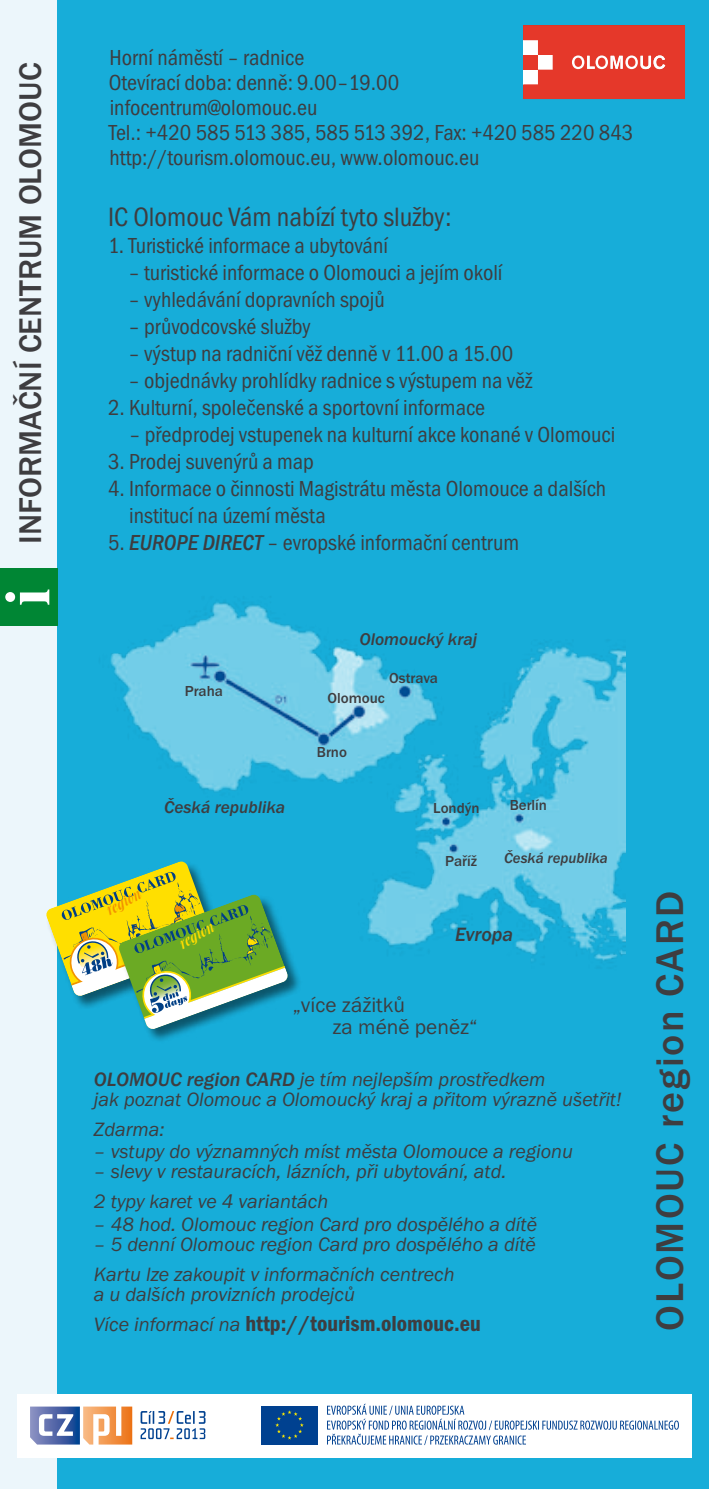
<style>
.page{position:relative;width:709px;height:1489px;background:#fff}
.page>*{position:absolute;margin:0;border:0;box-sizing:border-box;transform-origin:0 0}
.t1{font:500 40px "Franklin Got Itc TOT";letter-spacing:.05em;color:#3e3d40}
.t2{font:500 32.5px "Franklin Got Itc TOT";color:#3e3d40}
.t3{font:27.5px "Franklin Got Itc TOT Boo Con";color:#3e3d40}
.t4{font:22.5px/25px "Franklin Got Itc TOT Boo Con";color:#3e3d40}
.t5{font:22.5px "Franklin Got Itc TOT Dem Con";color:#3e3d40}
.t6{font:21.5px/21.5px "Franklin Got Itc TOT Boo";color:#3e3d40}
.t7{font:20px/30px "Franklin Got Itc TOT Boo Ita";color:#3e3d40}
.t8{font:20px "Franklin Got Itc TOT Med Ita";color:#3e3d40}
.t9{font:17.5px "Franklin Got Itc TOT Med Ita";color:#3e3d40}
.t10{font:500 15px "Franklin Got Itc TOT";color:#3e3d40}
.t11{font:15px "Franklin Got Itc TOT Med Ita";color:#3e3d40}
.t12{font:12.5px "Brochure";color:#f29200}
.t13{font:12.5px "Brochure";color:#fd0}
.s1{font-family:"Franklin Got Itc TOT Med Con Ita"}
.s2{font-family:"Franklin Got Itc TOT Med Ita"}
.s3{font-family:"Franklin Got Itc TOT Boo Ita";font-size:20px}
</style>
<div class="page">
<div style="left:0;top:0;width:709px;height:1488px;background:#17add9"></div>
<div style="left:0;top:0;width:57px;height:1488px;background:#ecf6fb"></div>
<img style="left:44px;top:568px;width:581px;height:393px">
<div style="left:0;top:568px;width:57px;height:57px;background:#008634"></div>
<svg style="left:5px;top:589px;width:44px;height:15px"></svg>
<div style="left:119px;top:894px;width:183px;height:149px;background:#000;opacity:.5"></div>
<svg style="left:45px;top:857px;width:243px;height:174px"></svg>
<svg style="left:523px;top:26px;width:162px;height:73px;background:#e74c3f"></svg>
<div style="left:17px;top:1393px;width:674px;height:63px;background:#fff"></div>
<svg style="left:30px;top:1406px;width:102px;height:38px"></svg>
<svg style="left:141px;top:1411px;width:64px;height:27px"></svg>
<div style="left:261px;top:1405px;width:57px;height:39px;background:#004190"></div>
<svg style="left:275px;top:1410px;width:29px;height:29px"></svg>
<svg style="left:327px;top:1403px;width:352px;height:41px"></svg>
<h2 class="t2" style="left:12px;top:544px;width:483px;rotate:-90deg">INFORMAČNÍ CENTRUM OLOMOUC</h2>
<p class="t4" style="left:109px;top:45px;width:526px">Horní náměstí – radnice<br>Otevírací doba: denně: 9.00–19.00<br>infocentrum@olomouc.eu<br>Tel.: +420 585 513 385, 585 513 392, Fax: +420 585 220 843 http://tourism.olomouc.eu, www.olomouc.eu</p>
<p class="t3" style="left:108px;top:201px;width:345px">IC Olomouc Vám nabízí tyto služby:</p>
<p class="t4" style="left:108px;top:233px;width:281px">1. Turistické informace a ubytování</p>
<p class="t4" style="left:128px;top:260px;width:375px">– turistické informace o Olomouci a jejím okolí</p>
<p class="t4" style="left:128px;top:287px;width:258px">– vyhledávání dopravních spojů</p>
<p class="t4" style="left:128px;top:314px;width:184px">– průvodcovské služby</p>
<p class="t4" style="left:128px;top:341px;width:386px">– výstup na radniční věž denně v 11.00 a 15.00</p>
<p class="t4" style="left:128px;top:368px;width:405px">– objednávky prohlídky radnice s výstupem na věž</p>
<p class="t4" style="left:108px;top:395px;width:378px">2. Kulturní, společenské a sportovní informace</p>
<p class="t4" style="left:129px;top:422px;width:487px">– předprodej vstupenek na kulturní akce konané v Olomouci</p>
<p class="t4" style="left:108px;top:449px;width:207px">3. Prodej suvenýrů a map</p>
<p class="t4" style="left:129px;top:475px;width:478px;line-height:27px;text-indent:-21px">4. Informace o činnosti Magistrátu města Olomouce a dalších institucí na území města</p>
<p class="t4" style="left:108px;top:530px;width:412px">5. <span class="s1">EUROPE DIRECT</span> – evropské informační centrum</p>
<p class="t9" style="left:359px;top:629px;width:119px">Olomoucký kraj</p>
<p class="t12" style="left:103px;top:905px;width:39px;rotate:-30deg">region</p>
<p class="t10" style="left:185px;top:682px;width:40px">Praha</p>
<p class="t9" style="left:164px;top:797px;width:122px">Česká republika</p>
<p class="t10" style="left:389px;top:669px;width:50px">Ostrava</p>
<p class="t10" style="left:327px;top:689px;width:59px">Olomouc</p>
<p class="t10" style="left:317px;top:743px;width:32px">Brno</p>
<p class="t10" style="left:433px;top:799px;width:48px">Londýn</p>
<p class="t10" style="left:445px;top:852px;width:33px">Paříž</p>
<p class="t10" style="left:510px;top:796px;width:39px">Berlín</p>
<p class="t11" style="left:504px;top:849px;width:105px">Česká republika</p>
<p class="t13" style="left:175px;top:938px;width:39px;rotate:-30deg">region</p>
<p class="t8" style="left:455px;top:923px;width:60px">Evropa</p>
<p class="t6" style="left:332px;top:994px;width:147px;text-indent:-40px">„více zážitků<br>za méně peněz“</p>
<p class="t7" style="left:94px;top:1069px;width:529px;line-height:20px"><span class="s2">OLOMOUC region CARD</span> je tím nejlepším prostředkem<br>jak poznat Olomouc a Olomoucký kraj a přitom výrazně ušetřit!</p>
<p class="t7" style="left:94px;top:1114px;width:72px">Zdarma:</p>
<p class="t7" style="left:94px;top:1136px;width:480px">– vstupy do významných míst města Olomouce a regionu</p>
<p class="t7" style="left:94px;top:1156px;width:414px">– slevy v restauracích, lázních, při ubytování, atd.<br>2 typy karet ve 4 variantách</p>
<p class="t7" style="left:94px;top:1209px;width:444px">– 48 hod. Olomouc region Card pro dospělého a dítě</p>
<p class="t7" style="left:94px;top:1229px;width:443px">– 5 denní Olomouc region Card pro dospělého a dítě<br>Kartu lze zakoupit v informačních centrech</p>
<p class="t7" style="left:94px;top:1279px;width:262px">a u dalších provizních prodejců</p>
<p class="t5" style="left:94px;top:1310px;width:388px"><span class="s3">Více informací na</span> http://tourism.olomouc.eu</p>
<h1 class="t1" style="left:647px;top:1330px;width:441px;rotate:-90deg">OLOMOUC region CARD</h1>
</div>
